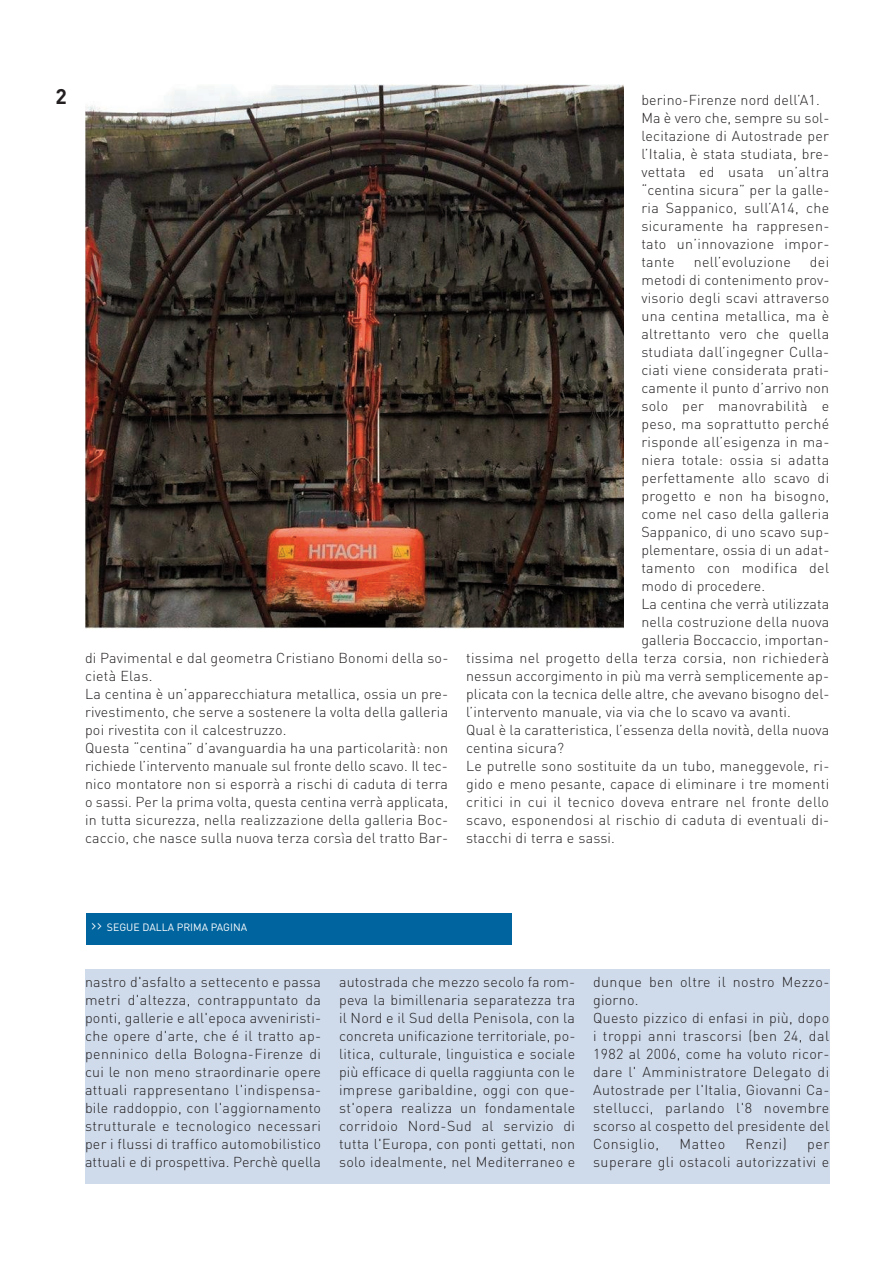
<style>
.page{position:relative;width:893px;height:1263px;background:#fff}
.page>*{position:absolute;margin:0;border:0;box-sizing:border-box;transform-origin:0 0}
.t1{font:700 21px "DIN";color:#231f20}
.t2{font:300 14.25px/18px "DIN";letter-spacing:.015em;color:#231f20}
.t3{font:10.5px "DIN";color:#fff}
.s1{font-weight:300;font-size:18px}
</style>
<div class="page">
<div style="left:86px;top:913px;width:426px;height:32px;background:#00649e"></div>
<div style="left:85px;top:969px;width:744px;height:215px;background:#cfdbeb"></div>
<img style="left:85px;top:84px;width:538px;height:544px">
<h1 class="t1" style="left:56px;top:85px;width:13px">2</h1>
<p class="t2" style="left:85px;top:649px;width:365px">di Pavimental e dal geometra Cristiano Bonomi della so&shy;cietà Elas.<br>La centina è un’apparecchiatura metallica, ossia un pre&shy;rivestimento, che serve a sostenere la volta della galleria poi rivestita con il calcestruzzo.<br>Questa “centina” d’avanguardia ha una particolarità: non richiede l’intervento manuale sul fronte dello scavo. Il tec&shy;nico montatore non si esporrà a rischi di caduta di terra o sassi. Per la prima volta, questa centina verrà applicata, in tutta sicurezza, nella realizzazione della galleria Boc&shy;caccio, che nasce sulla nuova terza corsìa del tratto Bar-</p>
<p class="t2" style="left:641px;top:91px;width:190px">berino-Firenze nord dell’A1.<br>Ma è vero che, sempre su sol&shy;lecitazione di Autostrade per l’Italia, è stata studiata, bre&shy;vettata ed usata un’altra “centina sicura” per la galle&shy;ria Sappanico, sull’A14, che sicuramente ha rappresen&shy;tato un’innovazione impor&shy;tante</p>
<p class="t2" style="left:694px;top:253px;width:99px">nell’evoluzione</p>
<p class="t2" style="left:810px;top:253px;width:21px">dei</p>
<p class="t2" style="left:641px;top:271px;width:190px">metodi di contenimento prov-</p>
<p class="t2" style="left:641px;top:289px;width:189px">visorio degli scavi attraverso</p>
<p class="t2" style="left:641px;top:307px;width:189px">una centina metallica, ma è</p>
<p class="t2" style="left:641px;top:325px;width:189px">altrettanto vero che quella</p>
<p class="t2" style="left:641px;top:343px;width:190px">studiata dall’ingegner Culla-</p>
<p class="t2" style="left:641px;top:361px;width:190px">ciati viene considerata prati-</p>
<p class="t2" style="left:641px;top:379px;width:189px">camente il punto d’arrivo non</p>
<p class="t2" style="left:641px;top:397px;width:189px">solo per manovrabilità e</p>
<p class="t2" style="left:641px;top:415px;width:189px">peso, ma soprattutto perché</p>
<p class="t2" style="left:641px;top:433px;width:190px">risponde all’esigenza in ma-</p>
<p class="t2" style="left:641px;top:451px;width:189px">niera totale: ossia si adatta</p>
<p class="t2" style="left:641px;top:469px;width:189px">perfettamente allo scavo di</p>
<p class="t2" style="left:641px;top:487px;width:189px">progetto e non ha bisogno,</p>
<p class="t2" style="left:641px;top:505px;width:189px">come nel caso della galleria</p>
<p class="t2" style="left:641px;top:523px;width:190px">Sappanico, di uno scavo sup-</p>
<p class="t2" style="left:641px;top:541px;width:190px">plementare, ossia di un adat-</p>
<p class="t2" style="left:641px;top:559px;width:189px">tamento con modifica del</p>
<p class="t2" style="left:641px;top:577px;width:125px">modo di procedere.</p>
<p class="t2" style="left:641px;top:595px;width:189px">La centina che verrà utilizzata</p>
<p class="t2" style="left:641px;top:613px;width:189px">nella costruzione della nuova</p>
<p class="t2" style="left:641px;top:631px;width:189px">galleria Boccaccio, importan-</p>
<p class="t2" style="left:466px;top:649px;width:365px">tissima nel progetto della terza corsia, non richiederà</p>
<p class="t2" style="left:466px;top:667px;width:365px">nessun accorgimento in più ma verrà semplicemente ap-</p>
<p class="t2" style="left:466px;top:685px;width:365px">plicata con la tecnica delle altre, che avevano bisogno del-</p>
<p class="t2" style="left:466px;top:703px;width:326px">l’intervento manuale, via via che lo scavo va avanti.</p>
<p class="t2" style="left:466px;top:721px;width:365px">Qual è la caratteristica, l’essenza della novità, della nuova</p>
<p class="t2" style="left:466px;top:739px;width:100px">centina sicura?</p>
<p class="t2" style="left:466px;top:757px;width:365px">Le putrelle sono sostituite da un tubo, maneggevole, ri-</p>
<p class="t2" style="left:466px;top:775px;width:365px">gido e meno pesante, capace di eliminare i tre momenti</p>
<p class="t2" style="left:466px;top:793px;width:364px">critici in cui il tecnico doveva entrare nel fronte dello</p>
<p class="t2" style="left:466px;top:811px;width:365px">scavo, esponendosi al rischio di caduta di eventuali di-</p>
<p class="t2" style="left:466px;top:829px;width:150px">stacchi di terra e sassi.</p>
<p class="t3" style="left:91px;top:921px;width:158px"><span class="s1">››</span> SEGUE DALLA PRIMA PAGINA</p>
<p class="t2" style="left:85px;top:973px;width:238px;text-align:justify">nastro d'asfalto a settecento e passa metri d'altezza, contrappuntato da ponti, gallerie e all'epoca avveniristi&shy;che opere d'arte, che é il tratto ap&shy;penninico della Bologna-Firenze di cui le non meno straordinarie opere attuali rappresentano l'indispensa&shy;bile raddoppio, con l'aggiornamento strutturale e tecnologico necessari per i flussi di traffico automobilistico attuali e di prospettiva. Perchè quella</p>
<p class="t2" style="left:339px;top:973px;width:238px;text-align:justify">autostrada che mezzo secolo fa rom&shy;peva la bimillenaria separatezza tra il Nord e il Sud della Penisola, con la concreta unificazione territoriale, po&shy;litica, culturale, linguistica e sociale più efficace di quella raggiunta con le imprese garibaldine, oggi con que&shy;st'opera realizza un fondamentale corridoio Nord-Sud al servizio di tutta l'Europa, con ponti gettati, non solo idealmente, nel Mediterraneo e</p>
<p class="t2" style="left:593px;top:973px;width:238px">dunque ben oltre il nostro Mezzo&shy;giorno.<br>Questo pizzico di enfasi in più, dopo i troppi anni trascorsi (ben 24, dal<br>1982 al 2006, come ha voluto ricor&shy;dare l' Amministratore Delegato di<br>Autostrade per l'Italia, Giovanni Ca&shy;stellucci, parlando l'8 novembre scorso al cospetto del presidente del<br>Consiglio,</p>
<p class="t2" style="left:680px;top:1135px;width:47px">Matteo</p>
<p class="t2" style="left:746px;top:1135px;width:43px">Renzi)</p>
<p class="t2" style="left:593px;top:1135px;width:238px;text-align:right">per<br>superare gli ostacoli autorizzativi e</p>
</div>
